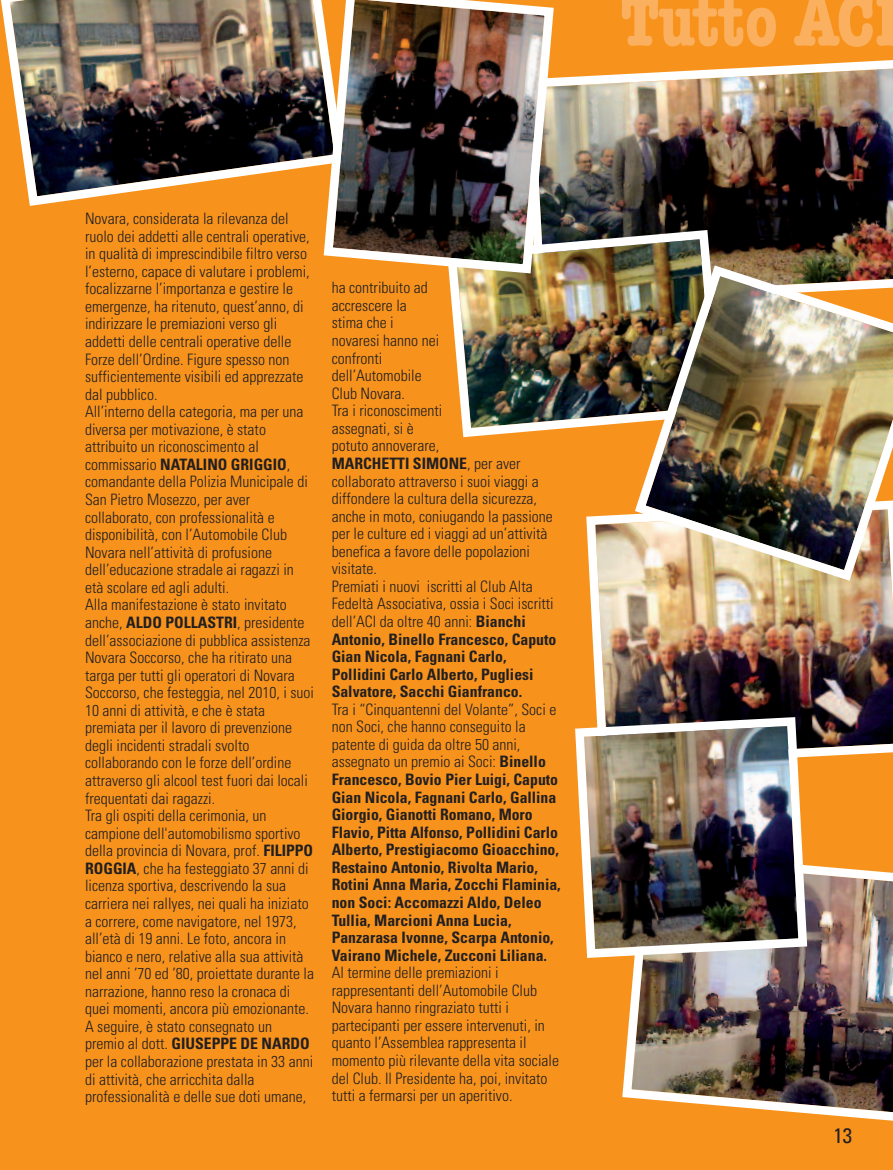
<style>
.page{position:relative;width:893px;height:1170px;background:#fff}
.page>*{position:absolute;margin:0;border:0;box-sizing:border-box;transform-origin:0 0}
.t1{font:700 condensed 72px "American Typewriter";color:#fab05f}
.t2{font:condensed 21px "Univers";color:#231f20}
.t3{font:300 condensed 15.75px/17.5px "Univers";color:#231f20}
.t4{font:700 condensed 15.75px/17.5px "Univers";color:#231f20}
.s1{font-weight:700}
.s2{font-weight:300}
</style>
<div class="page">
<div style="left:0;top:0;width:893px;height:1169px;background:#f7931d"></div>
<img style="left:622px;top:865px;width:271px;height:256px">
<img style="left:558px;top:60px;width:335px;height:200px">
<img style="left:1px;top:0;width:318px;height:206px">
<img style="left:586px;top:514px;width:307px;height:243px">
<img style="left:575px;top:712px;width:237px;height:250px">
<img style="left:449px;top:225px;width:279px;height:213px">
<img style="left:630px;top:260px;width:263px;height:326px">
<img style="left:319px;top:0;width:239px;height:278px">
<h1 class="t1" style="left:620px;top:-22px;width:281px">Tutto ACI</h1>
<p class="t3" style="left:85px;top:210px;width:231px">Novara, considerata la rilevanza del ruolo dei addetti alle centrali operative, in qualità di imprescindibile filtro verso l’esterno, capace di valutare i problemi, focalizzarne l’importanza e gestire le emergenze, ha ritenuto, quest’anno, di indirizzare le premiazioni verso gli addetti delle centrali operative delle Forze dell’Ordine. Figure spesso non sufficientemente visibili ed apprezzate dal pubblico.<br>All’interno della categoria, ma per una diversa per motivazione, è stato attribuito un riconoscimento al commissario <span class="s1">NATALINO GRIGGIO</span>, comandante della Polizia Municipale di San Pietro Mosezzo, per aver collaborato, con professionalità e disponibilità, con l’Automobile Club Novara nell’attività di profusione dell’educazione stradale ai ragazzi in età scolare ed agli adulti.<br>Alla manifestazione è stato invitato anche, <span class="s1">ALDO POLLASTRI</span>, presidente dell’associazione di pubblica assistenza Novara Soccorso, che ha ritirato una targa per tutti gli operatori di Novara Soccorso, che festeggia, nel 2010, i suoi 10 anni di attività, e che è stata premiata per il lavoro di prevenzione degli incidenti stradali svolto collaborando con le forze dell’ordine attraverso gli alcool test fuori dai locali frequentati dai ragazzi.<br>Tra gli ospiti della cerimonia, un campione dell'automobilismo sportivo della provincia di Novara, prof. <span class="s1">FILIPPO ROGGIA</span>, che ha festeggiato 37 anni di licenza sportiva, descrivendo la sua carriera nei rallyes, nei quali ha iniziato a correre, come navigatore, nel 1973, all’età di 19 anni. Le foto, ancora in bianco e nero, relative alla sua attività nel anni ’70 ed ’80, proiettate durante la narrazione, hanno reso la cronaca di quei momenti, ancora più emozionante.<br>A seguire, è stato consegnato un premio al dott. <span class="s1">GIUSEPPE DE NARDO </span>per la collaborazione prestata in 33 anni di attività, che arricchita dalla professionalità e delle sue doti umane,</p>
<p class="t3" style="left:332px;top:279px;width:226px">ha contribuito ad<br>accrescere la<br>stima che i<br>novaresi hanno nei<br>confronti<br>dell’Automobile<br>Club Novara.<br>Tra i riconoscimenti<br>assegnati, si è<br>potuto annoverare,<br><span class="s1">MARCHETTI SIMONE</span>, per aver collaborato attraverso i suoi viaggi a diffondere la cultura della sicurezza, anche in moto, coniugando la passione per le culture ed i viaggi ad un’attività benefica a favore delle popolazioni visitate.<br>Premiati i nuovi iscritti al Club Alta<br>Fedeltà Associativa, ossia i Soci iscritti dell’ACI da oltre 40 anni: <span class="s1">Bianchi<br>Antonio, Binello Francesco, Caputo<br>Gian Nicola, Fagnani Carlo,<br>Pollidini Carlo Alberto, Pugliesi<br>Salvatore, Sacchi Gianfranco.</span></p>
<p class="t4" style="left:332px;top:700px;width:231px"><span class="s2">Tra i “Cinquantenni del Volante”, Soci e non Soci, che hanno conseguito la patente di guida da oltre 50 anni, assegnato un premio ai Soci:</span> Binello Francesco, Bovio Pier Luigi, Caputo Gian Nicola, Fagnani Carlo, Gallina Giorgio, Gianotti Romano, Moro Flavio, Pitta Alfonso, Pollidini Carlo Alberto, Prestigiacomo Gioacchino, Restaino Antonio, Rivolta Mario, Rotini Anna Maria, Zocchi Flaminia, non Soci: Accomazzi Aldo, Deleo Tullia, Marcioni Anna Lucia, Panzarasa Ivonne, Scarpa Antonio, Vairano Michele, Zucconi Liliana.</p>
<p class="t3" style="left:332px;top:963px;width:229px">Al termine delle premiazioni i rappresentanti dell’Automobile Club Novara hanno ringraziato tutti i partecipanti per essere intervenuti, in quanto l’Assemblea rappresenta il momento più rilevante della vita sociale del Club. Il Presidente ha, poi, invitato tutti a fermarsi per un aperitivo.</p>
<h2 class="t2" style="left:833px;top:1121px;width:20px">13</h2>
</div>
